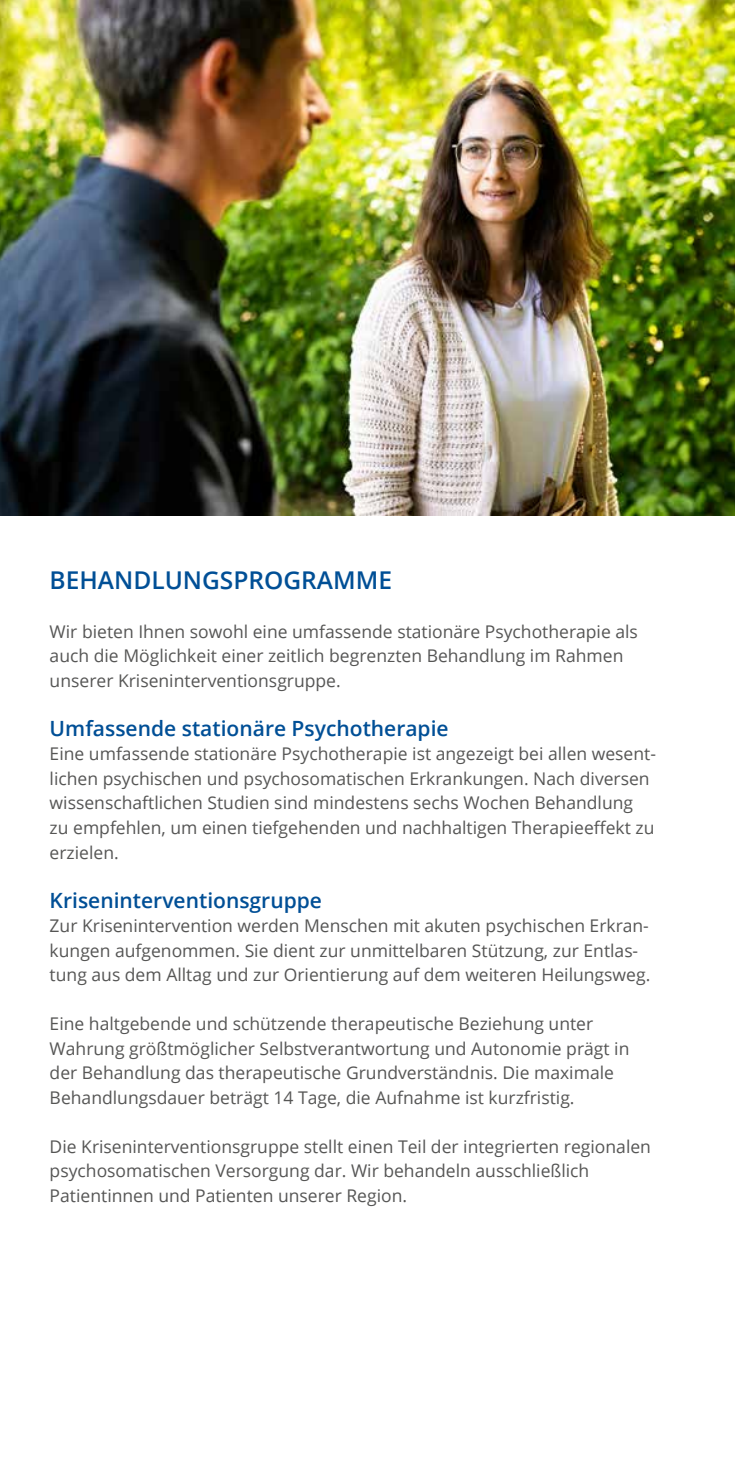
<style>
.page{position:relative;width:735px;height:1474px;background:#fff}
.page>*{position:absolute;margin:0;border:0;box-sizing:border-box;transform-origin:0 0}
.t1{font:600 24.5px "Open Sans";color:#004f96}
.t2{font:600 21px "Open Sans";color:#004f96}
.t3{font:17.5px/24.5px "Open Sans";color:#565655}
</style>
<div class="page">
<img style="left:0;top:0;width:734px;height:515px">
<h1 class="t1" style="left:50px;top:563px;width:344px">BEHANDLUNGSPROGRAMME</h1>
<p class="t3" style="left:50px;top:619px;width:589px">Wir bieten Ihnen sowohl eine umfassende stationäre Psychotherapie als auch die Möglichkeit einer zeitlich begrenzten Behandlung im Rahmen unserer Kriseninterventionsgruppe.</p>
<p class="t2" style="left:50px;top:714px;width:400px">Umfassende stationäre Psychotherapie</p>
<p class="t3" style="left:50px;top:741px;width:607px">Eine umfassende stationäre Psychotherapie ist angezeigt bei allen wesent&shy;lichen psychischen und psychosomatischen Erkrankungen. Nach diversen wissenschaftlichen Studien sind mindestens sechs Wochen Behandlung zu empfehlen, um einen tiefgehenden und nachhaltigen Therapieeffekt zu erzielen.</p>
<p class="t2" style="left:50px;top:885px;width:274px">Kriseninterventionsgruppe</p>
<p class="t3" style="left:50px;top:913px;width:602px">Zur Krisenintervention werden Menschen mit akuten psychischen Erkran&shy;kungen aufgenommen. Sie dient zur unmittelbaren Stützung, zur Entlas&shy;tung aus dem Alltag und zur Orientierung auf dem weiteren Heilungsweg.</p>
<p class="t3" style="left:50px;top:1011px;width:581px">Eine haltgebende und schützende therapeutische Beziehung unter Wahrung größtmöglicher Selbstverantwortung und Autonomie prägt in der Behandlung das therapeutische Grundverständnis. Die maximale Behandlungsdauer beträgt 14 Tage, die Aufnahme ist kurzfristig.</p>
<p class="t3" style="left:50px;top:1133px;width:602px">Die Kriseninterventionsgruppe stellt einen Teil der integrierten regionalen psychosomatischen Versorgung dar. Wir behandeln ausschließlich<br>Patientinnen und Patienten unserer Region.</p>
</div>
